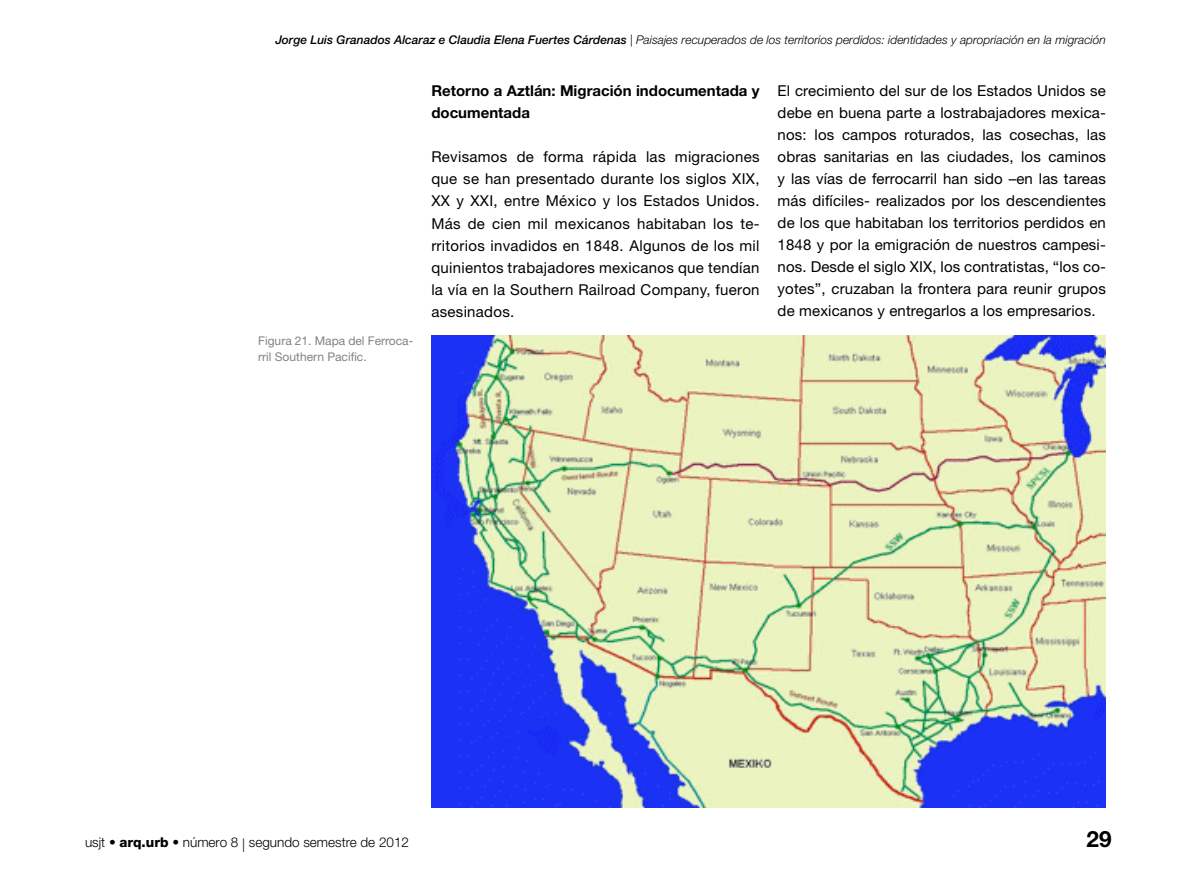
<style>
.page{position:relative;width:1191px;height:893px;background:#fff}
.page>*{position:absolute;margin:0;border:0;box-sizing:border-box;transform-origin:0 0}
.t1{font:700 22.5px "Helvetica Neue LT Std";color:#000}
.t2{font:15px/22px "Helvetica Neue LT Std";letter-spacing:.01em;color:#000;text-align:justify}
.t3{font:700 15px/22.5px "Helvetica Neue LT Std";color:#000}
.t4{font:300 13.5px "Helvetica Neue LT Std";color:#000}
.t5{font:italic 300 12px "Helvetica Neue LT Std";color:#000}
.t6{font:12px/16.5px "Helvetica Neue LT Std";color:#808285}
.s1{font-weight:500}
.s2{font-weight:800}
</style>
<div class="page">
<img style="left:431px;top:336px;width:675px;height:472px">
<p class="t5" style="left:275px;top:33px;width:832px"><span class="s1">Jorge Luis Granados Alcaraz e Claudia Elena Fuertes Cárdenas</span> | Paisajes recuperados de los territorios perdidos: identidades y apropriación en la migración</p>
<p class="t6" style="left:258px;top:332px;width:157px">Figura 21. Mapa del Ferroca&shy;rril Southern Pacific.</p>
<p class="t3" style="left:431px;top:79px;width:330px">Retorno a Aztlán: Migración indocumentada y documentada</p>
<p class="t2" style="left:431px;top:146px;width:330px">Revisamos de forma rápida las migraciones que se han presentado durante los siglos XIX, XX y XXI, entre México y los Estados Unidos.<br>Más de cien mil mexicanos habitaban los te&shy;rritorios invadidos en 1848. Algunos de los mil quinientos trabajadores mexicanos que tendían la vía en la Southern Railroad Company, fueron asesinados.</p>
<p class="t2" style="left:777px;top:79px;width:330px">El crecimiento del sur de los Estados Unidos se debe en buena parte a lostrabajadores mexica&shy;nos: los campos roturados, las cosechas, las obras sanitarias en las ciudades, los caminos y las vías de ferrocarril han sido –en las tareas más difíciles- realizados por los descendientes de los que habitaban los territorios perdidos en 1848 y por la emigración de nuestros campesi&shy;nos. Desde el siglo XIX, los contratistas, “los co&shy;yotes”, cruzaban la frontera para reunir grupos de mexicanos y entregarlos a los empresarios.</p>
<p class="t4" style="left:85px;top:834px;width:325px">usjt • <span class="s2">arq.urb</span> • número 8 | segundo semestre de 2012</p>
<h1 class="t1" style="left:1086px;top:825px;width:27px">29</h1>
</div>
